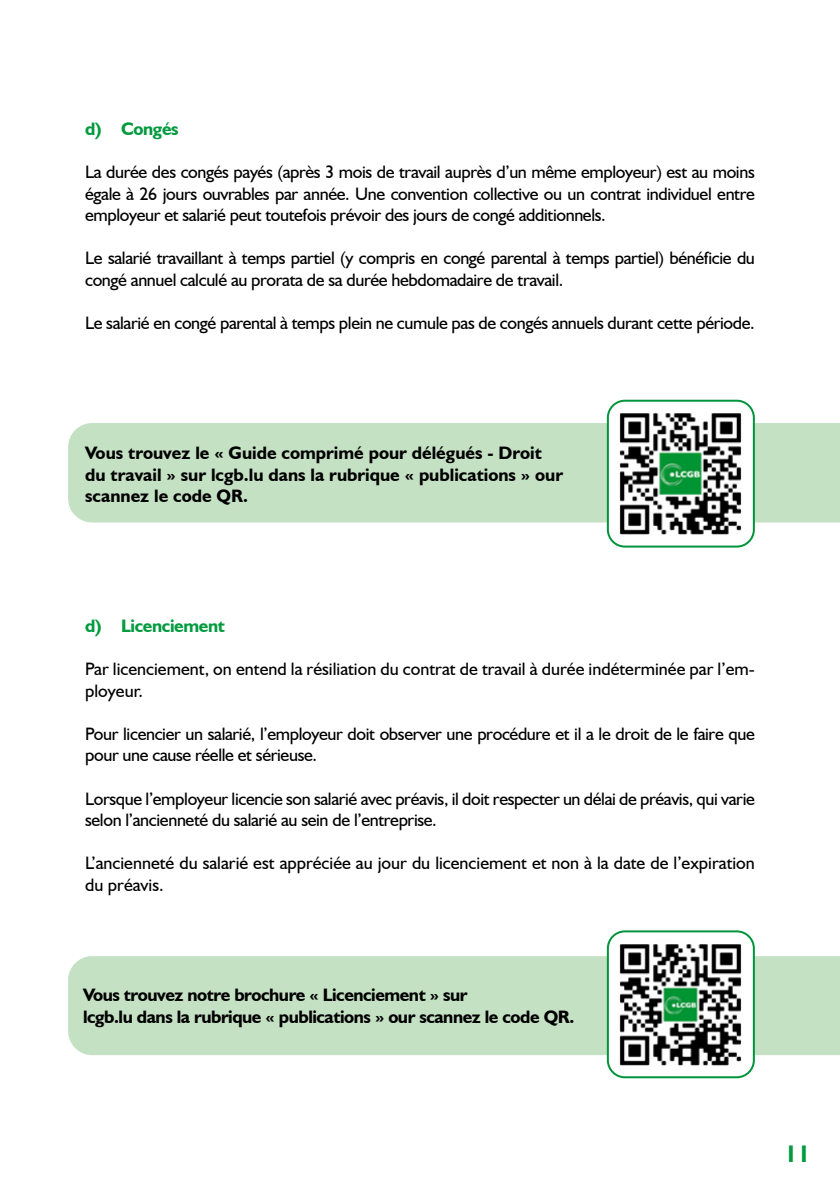
<style>
.page{position:relative;width:840px;height:1191px;background:#fff}
.page>*{position:absolute;margin:0;border:0;box-sizing:border-box;transform-origin:0 0}
.t1{font:700 24px "Humanist 521 BT";color:#009b3e}
.t2{font:18px/21.6px "Humanist 521 BT";letter-spacing:-.02em;color:#000}
.t3{font:18px/21.6px "Humanist 521 BT";color:#000}
.t4{font:700 18px/21.6px "Humanist 521 BT";color:#000}
.t5{font:700 18px/21.6px "Humanist 521 BT";letter-spacing:-.025em;color:#000}
.t6{font:700 18px "Humanist 521 BT";letter-spacing:-.02em;color:#009b3e}
</style>
<div class="page">
<div style="left:68px;top:423px;width:771px;height:99px;background:#c5e1c4"></div>
<div style="left:68px;top:956px;width:771px;height:99px;background:#c5e1c4"></div>
<img style="left:609px;top:933px;width:144px;height:144px">
<div style="left:606px;top:930px;width:148px;height:148px;border:2px solid #00943c;border-radius:17px"></div>
<img style="left:609px;top:401px;width:144px;height:145px">
<div style="left:606px;top:400px;width:148px;height:147px;border:2px solid #00943c;border-radius:17px"></div>
<p class="t6" style="left:85px;top:117px;width:95px">d) Congés</p>
<p class="t2" style="left:85px;top:161px;width:671px;text-align:justify">La durée des congés payés (après 3 mois de travail auprès d’un même employeur) est au moins égale à 26 jours ouvrables par année. Une convention collective ou un contrat individuel entre employeur et salarié peut toutefois prévoir des jours de congé additionnels.</p>
<p class="t2" style="left:85px;top:247px;width:671px">Le salarié travaillant à temps partiel (y compris en congé parental à temps partiel) bénéficie du congé annuel calculé au prorata de sa durée hebdomadaire de travail.</p>
<p class="t2" style="left:85px;top:312px;width:670px">Le salarié en congé parental à temps plein ne cumule pas de congés annuels durant cette période.</p>
<p class="t4" style="left:85px;top:442px;width:479px">Vous trouvez le « Guide comprimé pour délégués - Droit du travail » sur lcgb.lu dans la rubrique « publications » our scannez le code QR.</p>
<p class="t6" style="left:85px;top:614px;width:141px">d) Licenciement</p>
<p class="t3" style="left:85px;top:657px;width:670px">Par licenciement, on entend la résiliation du contrat de travail à durée indéterminée par l’em&shy;ployeur.</p>
<p class="t2" style="left:85px;top:722px;width:670px">Pour licencier un salarié, l’employeur doit observer une procédure et il a le droit de le faire que pour une cause réelle et sérieuse.</p>
<p class="t2" style="left:85px;top:787px;width:671px">Lorsque l’employeur licencie son salarié avec préavis, il doit respecter un délai de préavis, qui varie selon l’ancienneté du salarié au sein de l’entreprise.</p>
<p class="t3" style="left:85px;top:852px;width:671px">L’ancienneté du salarié est appréciée au jour du licenciement et non à la date de l’expiration du préavis.</p>
<p class="t5" style="left:83px;top:984px;width:492px">Vous trouvez notre brochure « Licenciement » sur<br>lcgb.lu dans la rubrique « publications » our scannez le code QR.</p>
<h1 class="t1" style="left:783px;top:1139px;width:28px">11</h1>
</div>
